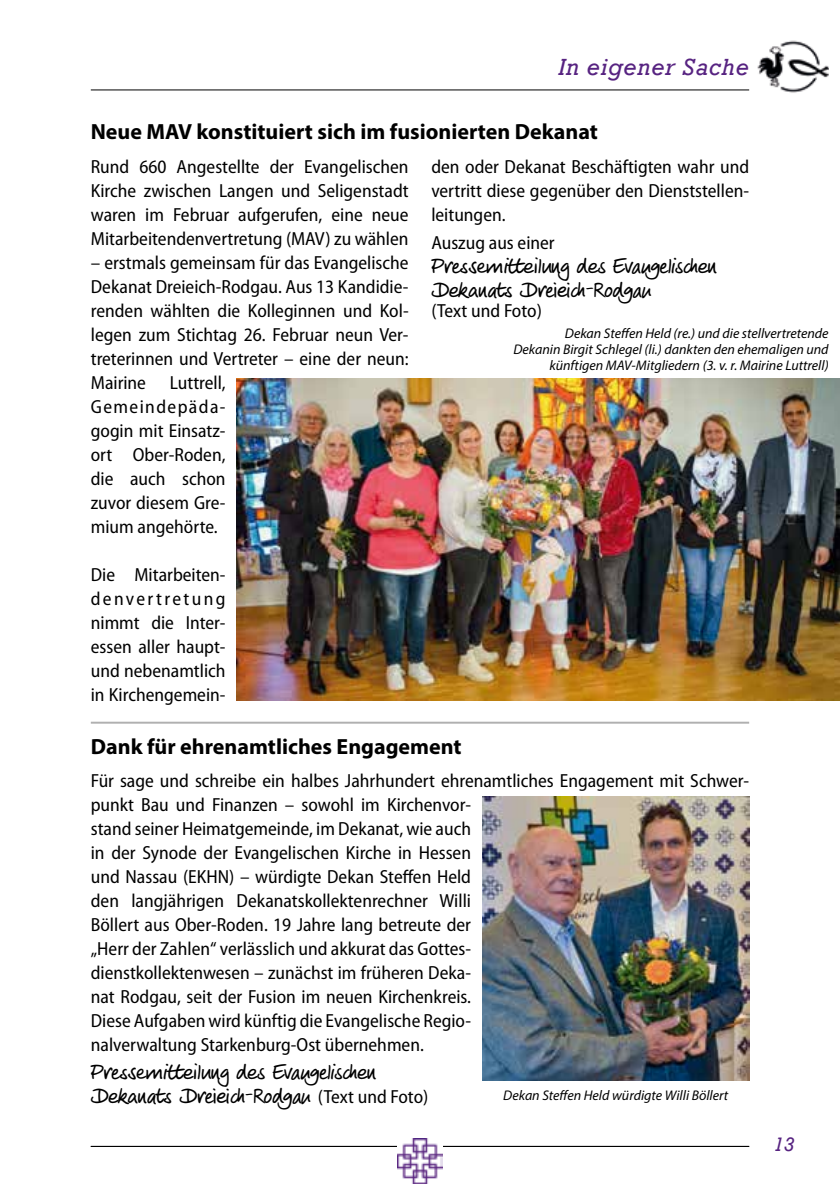
<style>
.page{position:relative;width:840px;height:1191px;background:#fff}
.page>*{position:absolute;margin:0;border:0;box-sizing:border-box;transform-origin:0 0}
.t1{font:italic 24px "Rockwell";letter-spacing:.03em;color:#572381}
.t2{font:22px/24px "Veneto Handwriting Pro";letter-spacing:.005em;color:#000}
.t3{font:700 22px "Myriad Pro";color:#000}
.t4{font:italic 20px "Rockwell";color:#572381}
.t5{font:semi-condensed 19px/24px "Myriad Pro";color:#000;text-align:justify}
.t6{font:italic 14px/16px "Myriad Pro";color:#000;text-align:right}
.s1{font-family:"Myriad Pro";font-stretch:semi-condensed;font-size:19px}
</style>
<div class="page">
<hr style="left:91px;top:89px;width:657px;height:1px;background:#000">
<hr style="left:91px;top:1145px;width:657px;height:1px;background:#000">
<img style="left:757px;top:40px;width:71px;height:53px">
<img style="left:397px;top:1138px;width:45px;height:45px">
<hr style="left:91px;top:721px;width:657px;height:2px;background:#000">
<img style="left:237px;top:379px;width:602px;height:322px">
<img style="left:482px;top:797px;width:266px;height:283px">
<p class="t1" style="left:558px;top:53px;width:192px">In eigener Sache</p>
<p class="t3" style="left:91px;top:117px;width:508px">Neue MAV konstituiert sich im fusionierten Dekanat</p>
<p class="t5" style="left:91px;top:154px;width:319px">Rund 660 Angestellte der Evangelischen Kirche zwischen Langen und Seligenstadt waren im Februar aufgerufen, eine neue Mitarbeitendenvertretung (MAV) zu wählen</p>
<p class="t5" style="left:91px;top:250px;width:319px">– erstmals gemeinsam für das Evangelische Dekanat Dreieich-Rodgau. Aus 13 Kandidie&shy;renden wählten die Kolleginnen und Kol&shy;legen zum Stichtag 26. Februar neun Ver&shy;treterinnen und Vertreter – eine der neun:<br>Mairine</p>
<p class="t5" style="left:91px;top:370px;width:136px;text-indent:79px">Luttrell, Gemeindepäda&shy;gogin mit Einsatz&shy;ort Ober-Roden, die auch schon zuvor diesem Gre&shy;mium angehörte.</p>
<p class="t5" style="left:91px;top:562px;width:136px">Die Mitarbeiten&shy;denvertretung nimmt die Inter&shy;essen aller haupt&shy;und nebenamtlich in Kirchengemein-</p>
<p class="t5" style="left:431px;top:154px;width:319px">den oder Dekanat Beschäftigten wahr und vertritt diese gegenüber den Dienststellen&shy;leitungen.</p>
<p class="t5" style="left:431px;top:230px;width:125px">Auszug aus einer</p>
<p class="t2" style="left:431px;top:256px;width:287px">Pressemitteilung des Evangelischen<br>Dekanats Dreieich-Rodgau</p>
<p class="t5" style="left:431px;top:298px;width:112px">(Text und Foto)</p>
<p class="t6" style="left:513px;top:325px;width:316px">Dekan Steffen Held (re.) und die stellvertretende<br>Dekanin Birgit Schlegel (li.) dankten den ehemaligen und künftigen MAV-Mitgliedern (3. v. r. Mairine Luttrell)</p>
<p class="t3" style="left:91px;top:732px;width:372px">Dank für ehrenamtliches Engagement</p>
<p class="t5" style="left:91px;top:768px;width:659px;text-align:left">Für sage und schreibe ein halbes Jahrhundert ehrenamtliches Engagement mit Schwer&shy;punkt Bau und Finanzen – sowohl im Kirchenvor-<br>stand seiner Heimatgemeinde, im Dekanat, wie auch<br>in der Synode der Evangelischen Kirche in Hessen<br>und Nassau (EKHN) – würdigte Dekan Steffen Held<br>den langjährigen Dekanatskollektenrechner Willi<br>Böllert aus Ober-Roden. 19 Jahre lang betreute der<br>„Herr der Zahlen“ verlässlich und akkurat das Gottes-<br>dienstkollektenwesen – zunächst im früheren Deka-<br>nat Rodgau, seit der Fusion im neuen Kirchenkreis.<br>Diese Aufgaben wird künftig die Evangelische Regio-<br>nalverwaltung Starkenburg-Ost übernehmen.</p>
<p class="t2" style="left:91px;top:1061px;width:339px">Pressemitteilung des Evangelischen<br>Dekanats Dreieich-Rodgau <span class="s1">(Text und Foto)</span></p>
<p class="t6" style="left:503px;top:1086px;width:226px">Dekan Steffen Held würdigte Willi Böllert</p>
<p class="t4" style="left:772px;top:1132px;width:23px">13</p>
</div>
